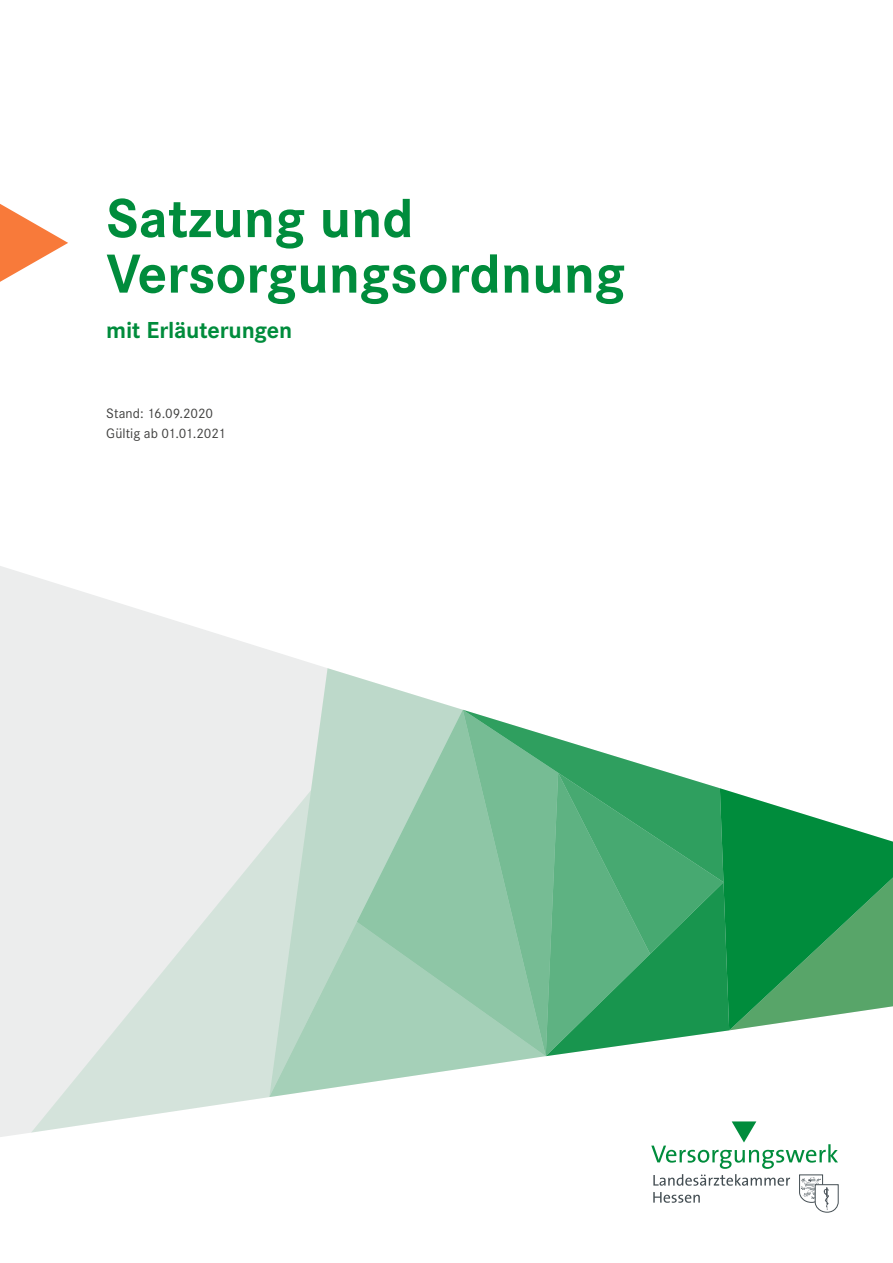
<style>
.page{position:relative;width:893px;height:1263px;background:#fff}
.page>*{position:absolute;margin:0;border:0;box-sizing:border-box;transform-origin:0 0}
.t1{font:700 57px/55.5px "Corporate S";color:#008c3c}
.t2{font:700 24px "Corporate S";letter-spacing:-.01em;color:#008c3c}
.t3{font:14.25px/19.5px "Corporate S";color:#40403f}
</style>
<div class="page">
<svg style="left:0;top:204px;width:68px;height:78px"></svg>
<svg style="left:0;top:566px;width:547px;height:571px;fill:#eceded"></svg>
<svg style="left:463px;top:1056px;width:83px;height:41px"></svg>
<svg style="left:31px;top:790px;width:280px;height:343px;background:#e4eae7"></svg>
<svg style="left:269px;top:668px;width:194px;height:429px;background:#cae0d4"></svg>
<svg style="left:357px;top:710px;width:106px;height:346px;background:#a2ceb6"></svg>
<svg style="left:463px;top:710px;width:430px;height:346px"></svg>
<svg style="left:651px;top:1121px;width:187px;height:91px"></svg>
<img style="left:823px;top:1186px;width:7px;height:25px">
<h1 class="t1" style="left:106px;top:191px;width:520px">Satzung und<br>Versorgungsordnung</h1>
<h2 class="t2" style="left:106px;top:316px;width:187px">mit Erläuterungen</h2>
<p class="t3" style="left:106px;top:404px;width:121px">Stand: 16.09.2020<br>Gültig ab 01.01.2021</p>
</div>
